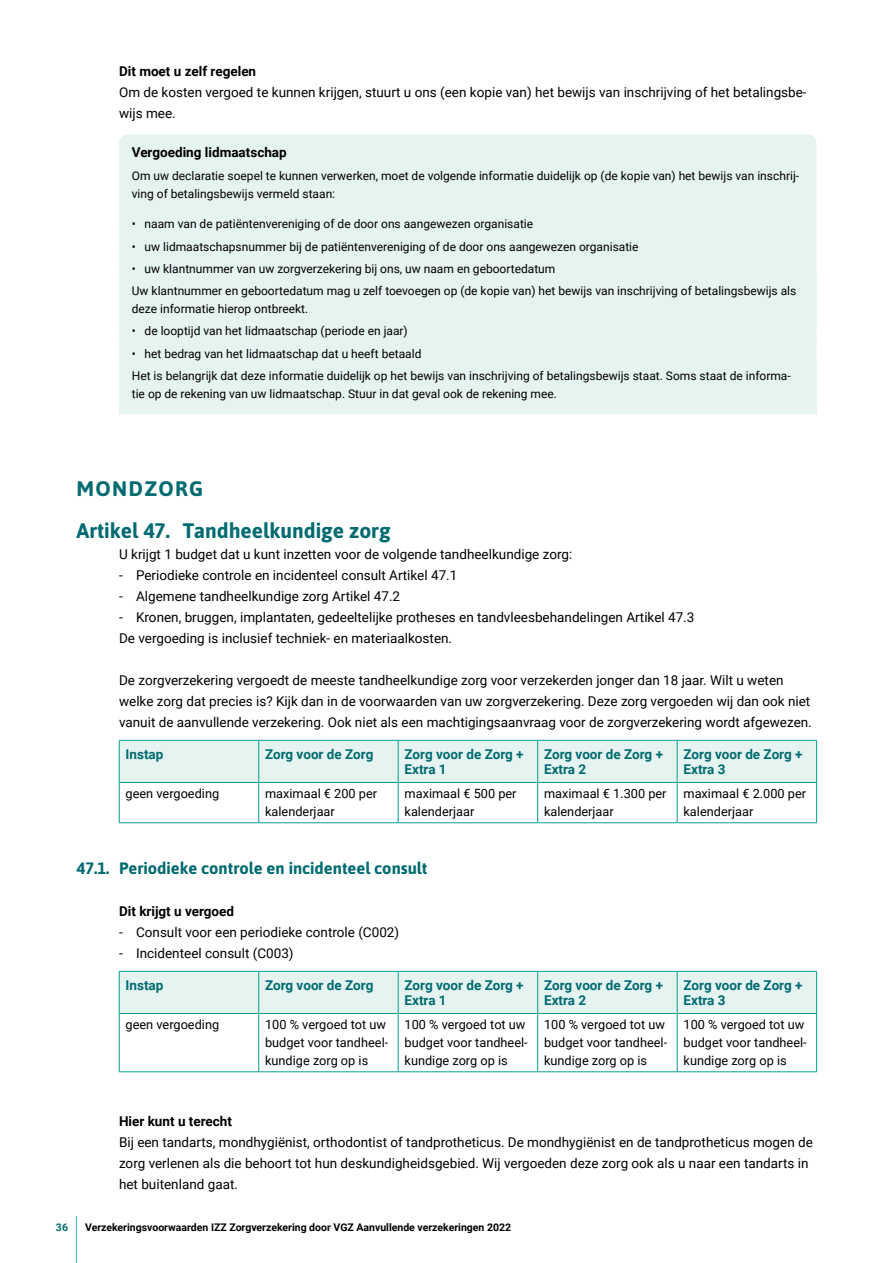
<style>
.page{position:relative;width:893px;height:1263px;background:#fff}
.page>*{position:absolute;margin:0;border:0;box-sizing:border-box;transform-origin:0 0}
.H2_kop_nummer{font:700 21px "Asap";color:#006b70}
.H1_zorgrubriek{font:700 21px "Asap";letter-spacing:.06em;color:#006b70}
.t1{font:700 16.5px "Asap";color:#006b70}
._0_plat_inspring_10m{font:13.5px/21px "Roboto";color:#000}
.tabel_kop{font:700 13.5px/15px "Roboto";color:#006b70}
.H4_kop{font:700 13.5px "Roboto";color:#000}
.kader_boven{font:700 13.5px "Roboto";color:#000}
.tabel_plat{font:12.75px/18px "Roboto";color:#000}
.kader_tussen{font:12px/18px "Roboto";color:#000}
.kader_onder{font:12px/18px "Roboto";color:#000}
.t2{font:700 10.5px "Roboto";color:#000}
.t3{font:700 10.5px "Roboto";color:#006b70}
</style>
<div class="page">
<hr style="left:76px;top:1216px;width:1px;height:47px;background:#52bbb3">
<div style="left:119px;top:134px;width:697px;height:139px;background:#e5f3f1"></div>
<div style="left:119px;top:273px;width:697px;height:56px;background:#e5f3f1"></div>
<div style="left:119px;top:329px;width:697px;height:29px;background:#e5f3f1"></div>
<div style="left:119px;top:358px;width:697px;height:56px;background:#e5f3f1"></div>
<div style="left:120px;top:741px;width:696px;height:41px;background:#e5f3f1"></div>
<hr style="left:119px;top:740px;width:140px;height:1px;background:#059f8e">
<hr style="left:119px;top:740px;width:1px;height:42px;background:#059f8e">
<hr style="left:119px;top:782px;width:140px;height:1px;background:#059f8e">
<hr style="left:259px;top:740px;width:139px;height:1px;background:#059f8e">
<hr style="left:258px;top:740px;width:1px;height:42px;background:#059f8e">
<hr style="left:259px;top:782px;width:139px;height:1px;background:#059f8e">
<hr style="left:398px;top:740px;width:140px;height:1px;background:#059f8e">
<hr style="left:398px;top:740px;width:1px;height:42px;background:#059f8e">
<hr style="left:398px;top:782px;width:140px;height:1px;background:#059f8e">
<hr style="left:538px;top:740px;width:139px;height:1px;background:#059f8e">
<hr style="left:537px;top:740px;width:1px;height:42px;background:#059f8e">
<hr style="left:538px;top:782px;width:139px;height:1px;background:#059f8e">
<hr style="left:677px;top:740px;width:140px;height:1px;background:#059f8e">
<hr style="left:677px;top:740px;width:1px;height:42px;background:#059f8e">
<hr style="left:816px;top:740px;width:1px;height:42px;background:#059f8e">
<hr style="left:677px;top:782px;width:140px;height:1px;background:#059f8e">
<hr style="left:119px;top:783px;width:1px;height:39px;background:#059f8e">
<hr style="left:119px;top:822px;width:140px;height:1px;background:#059f8e">
<hr style="left:258px;top:783px;width:1px;height:39px;background:#059f8e">
<hr style="left:259px;top:822px;width:139px;height:1px;background:#059f8e">
<hr style="left:398px;top:783px;width:1px;height:39px;background:#059f8e">
<hr style="left:398px;top:822px;width:140px;height:1px;background:#059f8e">
<hr style="left:537px;top:783px;width:1px;height:39px;background:#059f8e">
<hr style="left:538px;top:822px;width:139px;height:1px;background:#059f8e">
<hr style="left:677px;top:783px;width:1px;height:39px;background:#059f8e">
<hr style="left:816px;top:783px;width:1px;height:39px;background:#059f8e">
<hr style="left:677px;top:822px;width:140px;height:1px;background:#059f8e">
<div style="left:120px;top:972px;width:696px;height:41px;background:#e5f3f1"></div>
<hr style="left:119px;top:971px;width:140px;height:1px;background:#059f8e">
<hr style="left:119px;top:971px;width:1px;height:42px;background:#059f8e">
<hr style="left:119px;top:1013px;width:140px;height:1px;background:#059f8e">
<hr style="left:259px;top:971px;width:139px;height:1px;background:#059f8e">
<hr style="left:258px;top:971px;width:1px;height:42px;background:#059f8e">
<hr style="left:259px;top:1013px;width:139px;height:1px;background:#059f8e">
<hr style="left:398px;top:971px;width:140px;height:1px;background:#059f8e">
<hr style="left:398px;top:971px;width:1px;height:42px;background:#059f8e">
<hr style="left:398px;top:1013px;width:140px;height:1px;background:#059f8e">
<hr style="left:538px;top:971px;width:139px;height:1px;background:#059f8e">
<hr style="left:537px;top:971px;width:1px;height:42px;background:#059f8e">
<hr style="left:538px;top:1013px;width:139px;height:1px;background:#059f8e">
<hr style="left:677px;top:971px;width:140px;height:1px;background:#059f8e">
<hr style="left:677px;top:971px;width:1px;height:42px;background:#059f8e">
<hr style="left:816px;top:971px;width:1px;height:42px;background:#059f8e">
<hr style="left:677px;top:1013px;width:140px;height:1px;background:#059f8e">
<hr style="left:119px;top:1014px;width:1px;height:57px;background:#059f8e">
<hr style="left:119px;top:1071px;width:140px;height:1px;background:#059f8e">
<hr style="left:258px;top:1014px;width:1px;height:57px;background:#059f8e">
<hr style="left:259px;top:1071px;width:139px;height:1px;background:#059f8e">
<hr style="left:398px;top:1014px;width:1px;height:57px;background:#059f8e">
<hr style="left:398px;top:1071px;width:140px;height:1px;background:#059f8e">
<hr style="left:537px;top:1014px;width:1px;height:57px;background:#059f8e">
<hr style="left:538px;top:1071px;width:139px;height:1px;background:#059f8e">
<hr style="left:677px;top:1014px;width:1px;height:57px;background:#059f8e">
<hr style="left:816px;top:1014px;width:1px;height:57px;background:#059f8e">
<hr style="left:677px;top:1071px;width:140px;height:1px;background:#059f8e">
<p class="H4_kop" style="left:119px;top:62px;width:139px">Dit moet u zelf regelen</p>
<p class="_0_plat_inspring_10m" style="left:119px;top:81px;width:689px">Om de kosten vergoed te kunnen krijgen, stuurt u ons (een kopie van) het bewijs van inschrijving of het betalingsbe&shy;wijs mee.</p>
<p class="kader_boven" style="left:132px;top:143px;width:156px">Vergoeding lidmaatschap</p>
<p class="kader_onder" style="left:132px;top:166px;width:669px">Om uw declaratie soepel te kunnen verwerken, moet de volgende informatie duidelijk op (de kopie van) het bewijs van inschrij&shy;ving of betalingsbewijs vermeld staan:</p>
<p class="kader_tussen" style="left:132px;top:215px;width:403px">• naam van de patiëntenvereniging of de door ons aangewezen organisatie</p>
<p class="kader_tussen" style="left:132px;top:237px;width:508px">• uw lidmaatschapsnummer bij de patiëntenvereniging of de door ons aangewezen organisatie</p>
<p class="kader_tussen" style="left:132px;top:259px;width:425px">• uw klantnummer van uw zorgverzekering bij ons, uw naam en geboortedatum</p>
<p class="kader_tussen" style="left:132px;top:281px;width:666px">Uw klantnummer en geboortedatum mag u zelf toevoegen op (de kopie van) het bewijs van inschrijving of betalingsbewijs als deze informatie hierop ontbreekt.</p>
<p class="kader_tussen" style="left:132px;top:322px;width:277px">• de looptijd van het lidmaatschap (periode en jaar)</p>
<p class="kader_tussen" style="left:132px;top:344px;width:291px">• het bedrag van het lidmaatschap dat u heeft betaald</p>
<p class="kader_tussen" style="left:132px;top:366px;width:660px">Het is belangrijk dat deze informatie duidelijk op het bewijs van inschrijving of betalingsbewijs staat. Soms staat de informa&shy;tie op de rekening van uw lidmaatschap. Stuur in dat geval ook de rekening mee.</p>
<p class="H1_zorgrubriek" style="left:77px;top:474px;width:128px">MONDZORG</p>
<h2 class="H2_kop_nummer" style="left:77px;top:516px;width:315px">Artikel 47. Tandheelkundige zorg</h2>
<p class="_0_plat_inspring_10m" style="left:119px;top:543px;width:455px">U krijgt 1 budget dat u kunt inzetten voor de volgende tandheelkundige zorg:</p>
<p class="_0_plat_inspring_10m" style="left:119px;top:564px;width:340px">- Periodieke controle en incidenteel consult Artikel 47.1</p>
<p class="_0_plat_inspring_10m" style="left:119px;top:585px;width:283px">- Algemene tandheelkundige zorg Artikel 47.2</p>
<p class="_0_plat_inspring_10m" style="left:119px;top:606px;width:577px">- Kronen, bruggen, implantaten, gedeeltelijke protheses en tandvleesbehandelingen Artikel 47.3</p>
<p class="_0_plat_inspring_10m" style="left:119px;top:627px;width:335px">De vergoeding is inclusief techniek- en materiaalkosten.</p>
<p class="_0_plat_inspring_10m" style="left:119px;top:669px;width:694px">De zorgverzekering vergoedt de meeste tandheelkundige zorg voor verzekerden jonger dan 18 jaar. Wilt u weten welke zorg dat precies is? Kijk dan in de voorwaarden van uw zorgverzekering. Deze zorg vergoeden wij dan ook niet vanuit de aanvullende verzekering. Ook niet als een machtigingsaanvraag voor de zorgverzekering wordt afgewezen.</p>
<p class="tabel_kop" style="left:126px;top:746px;width:39px">Instap</p>
<p class="tabel_kop" style="left:265px;top:746px;width:110px">Zorg voor de Zorg</p>
<p class="tabel_kop" style="left:405px;top:746px;width:120px">Zorg voor de Zorg +<br>Extra 1</p>
<p class="tabel_kop" style="left:544px;top:746px;width:120px">Zorg voor de Zorg +<br>Extra 2</p>
<p class="tabel_kop" style="left:683px;top:746px;width:120px">Zorg voor de Zorg +<br>Extra 3</p>
<p class="tabel_plat" style="left:126px;top:784px;width:95px">geen vergoeding</p>
<p class="tabel_plat" style="left:265px;top:784px;width:114px">maximaal € 200 per kalenderjaar</p>
<p class="tabel_plat" style="left:405px;top:784px;width:114px">maximaal € 500 per kalenderjaar</p>
<p class="tabel_plat" style="left:544px;top:784px;width:124px">maximaal € 1.300 per kalenderjaar</p>
<p class="tabel_plat" style="left:683px;top:784px;width:124px">maximaal € 2.000 per kalenderjaar</p>
<p class="t1" style="left:77px;top:857px;width:352px">47.1. Periodieke controle en incidenteel consult</p>
<p class="H4_kop" style="left:119px;top:902px;width:117px">Dit krijgt u vergoed</p>
<p class="_0_plat_inspring_10m" style="left:119px;top:921px;width:282px">- Consult voor een periodieke controle (C002)</p>
<p class="_0_plat_inspring_10m" style="left:119px;top:942px;width:176px">- Incidenteel consult (C003)</p>
<p class="tabel_kop" style="left:126px;top:977px;width:39px">Instap</p>
<p class="tabel_kop" style="left:265px;top:977px;width:110px">Zorg voor de Zorg</p>
<p class="tabel_kop" style="left:405px;top:977px;width:120px">Zorg voor de Zorg +<br>Extra 1</p>
<p class="tabel_kop" style="left:544px;top:977px;width:120px">Zorg voor de Zorg +<br>Extra 2</p>
<p class="tabel_kop" style="left:683px;top:977px;width:120px">Zorg voor de Zorg +<br>Extra 3</p>
<p class="tabel_plat" style="left:126px;top:1015px;width:95px">geen vergoeding</p>
<p class="tabel_plat" style="left:265px;top:1015px;width:124px">100 % vergoed tot uw budget voor tandheel&shy;kundige zorg op is</p>
<p class="tabel_plat" style="left:405px;top:1015px;width:124px">100 % vergoed tot uw budget voor tandheel&shy;kundige zorg op is</p>
<p class="tabel_plat" style="left:544px;top:1015px;width:124px">100 % vergoed tot uw budget voor tandheel&shy;kundige zorg op is</p>
<p class="tabel_plat" style="left:683px;top:1015px;width:124px">100 % vergoed tot uw budget voor tandheel&shy;kundige zorg op is</p>
<p class="H4_kop" style="left:119px;top:1112px;width:114px">Hier kunt u terecht</p>
<p class="_0_plat_inspring_10m" style="left:119px;top:1131px;width:695px">Bij een tandarts, mondhygiënist, orthodontist of tandprotheticus. De mondhygiënist en de tandprotheticus mogen de zorg verlenen als die behoort tot hun deskundigheidsgebied. Wij vergoeden deze zorg ook als u naar een tandarts in het buitenland gaat.</p>
<p class="t3" style="left:56px;top:1220px;width:14px">36</p>
<p class="t2" style="left:85px;top:1220px;width:428px">Verzekeringsvoorwaarden IZZ Zorgverzekering door VGZ Aanvullende verzekeringen 2022</p>
</div>
